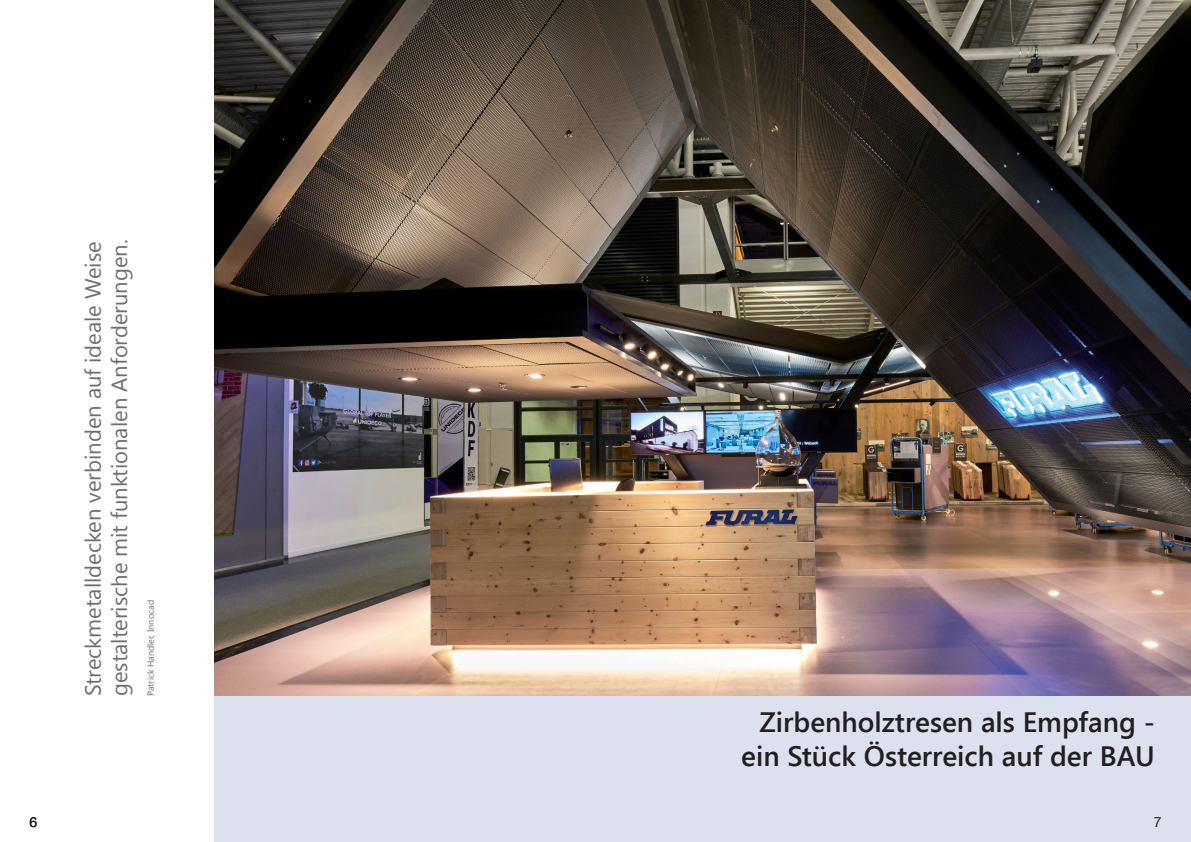
<style>
.page{position:relative;width:1191px;height:842px;background:#fff}
.page>*{position:absolute;margin:0;border:0;box-sizing:border-box;transform-origin:0 0}
.t1{font:600 28px/33.6px "Segoe UI";color:#231f20;text-align:right}
.t2{font:22px/26.4px "Segoe UI";color:#6d6e70}
.t3{font:14px "Helvetica Neue LT";color:#231f20}
.t4{font:9px "Segoe UI";color:#6d6e70}
</style>
<div class="page">
<img style="left:214px;top:0;width:977px;height:696px">
<div style="left:214px;top:696px;width:977px;height:146px;background:#dce0ef"></div>
<p class="t2" style="left:79px;top:696px;width:458px;rotate:-90deg">Streckmetalldecken verbinden auf ideale Weise gestalterische mit funktionalen Anforderungen.</p>
<p class="t4" style="left:144px;top:696px;width:97px;rotate:-90deg">Patrick Handler, Innocad</p>
<p class="t3" style="left:29px;top:817px;width:9px">6</p>
<p class="t1" style="left:741px;top:703px;width:415px">Zirbenholztresen als Empfang - ein Stück Österreich auf der BAU</p>
<p class="t3" style="left:1153px;top:817px;width:9px">7</p>
</div>
